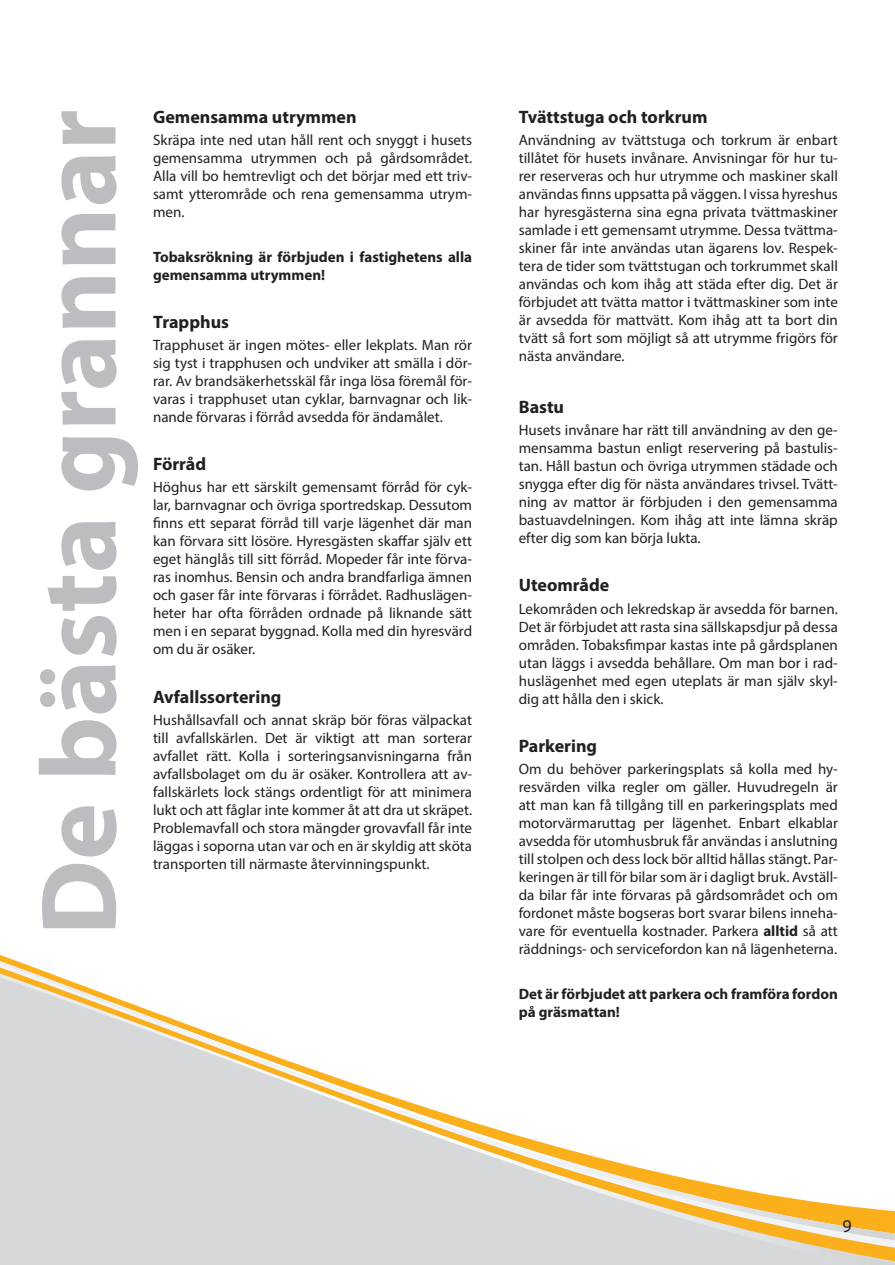
<style>
.page{position:relative;width:895px;height:1265px;background:#fff}
.page>*{position:absolute;margin:0;border:0;box-sizing:border-box;transform-origin:0 0}
.t1{font:700 108px "Myriad Hebrew";color:#bcbdc0}
.t2{font:700 18px "Myriad Hebrew";color:#231f20}
.t3{font:18px "Myriad Pro";color:#231f20}
.t4{font:15px/18px "Myriad Pro";color:#231f20;text-align:justify}
.t5{font:700 15px/18px "Myriad Pro";color:#231f20}
.s1{font-weight:700}
</style>
<div class="page">
<svg style="left:0;top:966px;width:894px;height:298px"></svg>
<h1 class="t1" style="left:18px;top:935px;width:827px;rotate:-90deg">De bästa grannar</h1>
<p class="t2" style="left:153px;top:106px;width:205px">Gemensamma utrymmen</p>
<p class="t4" style="left:153px;top:131px;width:320px">Skräpa inte ned utan håll rent och snyggt i husets gemensamma utrymmen och på gårdsområdet.<br>Alla vill bo hemtrevligt och det börjar med ett triv&shy;samt ytterområde och rena gemensamma utrym&shy;men.</p>
<p class="t5" style="left:153px;top:247px;width:320px">Tobaksrökning är förbjuden i fastighetens alla gemensamma utrymmen!</p>
<p class="t2" style="left:153px;top:311px;width:77px">Trapphus</p>
<p class="t4" style="left:153px;top:335px;width:320px">Trapphuset är ingen mötes- eller lekplats. Man rör sig tyst i trapphusen och undviker att smälla i dör&shy;rar. Av brandsäkerhetsskäl får inga lösa föremål för&shy;varas i trapphuset utan cyklar, barnvagnar och lik&shy;nande förvaras i förråd avsedda för ändamålet.</p>
<p class="t2" style="left:153px;top:454px;width:55px">Förråd</p>
<p class="t4" style="left:153px;top:478px;width:320px">Höghus har ett särskilt gemensamt förråd för cyk&shy;lar, barnvagnar och övriga sportredskap. Dessutom finns ett separat förråd till varje lägenhet där man kan förvara sitt lösöre. Hyresgästen skaffar själv ett eget hänglås till sitt förråd. Mopeder får inte förva&shy;ras inomhus. Bensin och andra brandfarliga ämnen och gaser får inte förvaras i förrådet. Radhuslägen&shy;heter har ofta förråden ordnade på liknande sätt men i en separat byggnad. Kolla med din hyresvärd om du är osäker.</p>
<p class="t2" style="left:153px;top:686px;width:130px">Avfallssortering</p>
<p class="t4" style="left:153px;top:710px;width:320px">Hushållsavfall och annat skräp bör föras välpackat till avfallskärlen. Det är viktigt att man sorterar avfallet rätt. Kolla i sorteringsanvisningarna från avfallsbolaget om du är osäker. Kontrollera att av&shy;fallskärlets lock stängs ordentligt för att minimera lukt och att fåglar inte kommer åt att dra ut skräpet.<br>Problemavfall och stora mängder grovavfall får inte läggas i soporna utan var och en är skyldig att sköta transporten till närmaste återvinningspunkt.</p>
<p class="t2" style="left:518px;top:106px;width:190px">Tvättstuga och torkrum</p>
<p class="t4" style="left:518px;top:131px;width:320px">Användning av tvättstuga och torkrum är enbart tillåtet för husets invånare. Anvisningar för hur tu&shy;rer reserveras och hur utrymme och maskiner skall användas finns uppsatta på väggen. I vissa hyreshus har hyresgästerna sina egna privata tvättmaskiner samlade i ett gemensamt utrymme. Dessa tvättma&shy;skiner får inte användas utan ägarens lov. Respek&shy;tera de tider som tvättstugan och torkrummet skall användas och kom ihåg att städa efter dig. Det är förbjudet att tvätta mattor i tvättmaskiner som inte är avsedda för mattvätt. Kom ihåg att ta bort din tvätt så fort som möjligt så att utrymme frigörs för nästa användare.</p>
<p class="t2" style="left:518px;top:396px;width:47px">Bastu</p>
<p class="t4" style="left:518px;top:421px;width:320px">Husets invånare har rätt till användning av den ge&shy;mensamma bastun enligt reservering på bastulis&shy;tan. Håll bastun och övriga utrymmen städade och snygga efter dig för nästa användares trivsel. Tvätt&shy;ning av mattor är förbjuden i den gemensamma bastuavdelningen. Kom ihåg att inte lämna skräp efter dig som kan börja lukta.</p>
<p class="t2" style="left:518px;top:575px;width:92px">Uteområde</p>
<p class="t4" style="left:518px;top:599px;width:320px">Lekområden och lekredskap är avsedda för barnen.<br>Det är förbjudet att rasta sina sällskapsdjur på dessa områden. Tobaksfimpar kastas inte på gårdsplanen utan läggs i avsedda behållare. Om man bor i rad&shy;huslägenhet med egen uteplats är man själv skyl&shy;dig att hålla den i skick.</p>
<p class="t2" style="left:518px;top:735px;width:80px">Parkering</p>
<p class="t4" style="left:518px;top:759px;width:320px">Om du behöver parkeringsplats så kolla med hy&shy;resvärden vilka regler om gäller. Huvudregeln är att man kan få tillgång till en parkeringsplats med motorvärmaruttag per lägenhet. Enbart elkablar avsedda för utomhusbruk får användas i anslutning till stolpen och dess lock bör alltid hållas stängt. Par&shy;keringen är till för bilar som är i dagligt bruk. Avställ&shy;da bilar får inte förvaras på gårdsområdet och om fordonet måste bogseras bort svarar bilens inneha&shy;vare för eventuella kostnader. Parkera <span class="s1">alltid</span> så att räddnings- och servicefordon kan nå lägenheterna.</p>
<p class="t5" style="left:518px;top:984px;width:320px">Det är förbjudet att parkera och framföra fordon på gräsmattan!</p>
<p class="t3" style="left:842px;top:1214px;width:11px">9</p>
</div>
